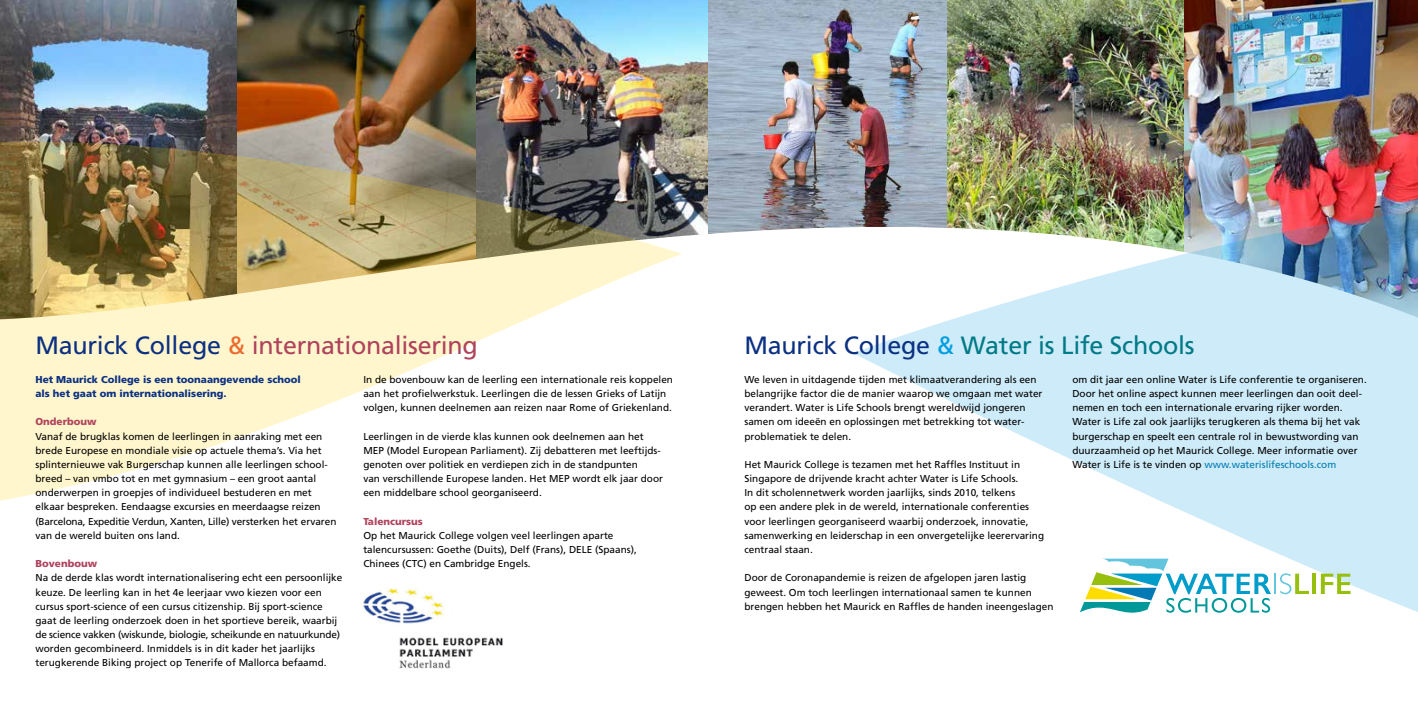
<style>
.page{position:relative;width:1418px;height:709px;background:#fff}
.page>*{position:absolute;margin:0;border:0;box-sizing:border-box;transform-origin:0 0}
.t1{font:25px "Frutiger";letter-spacing:-.01em;color:#af435c}
.t2{font:25px "Frutiger";letter-spacing:-.01em;color:#007a86}
.t3{font:10px/14.1px "Frutiger";color:#000}
.t4{font:900 10px/14.1px "Frutiger";color:#0c3183}
.t5{font:900 10px "Frutiger";color:#af435c}
.s1{color:#0c3183}
.s2{color:#eb6a2f}
.s3{color:#009ee0}
.s4{color:#007bb0}
</style>
<div class="page">
<img style="left:946px;top:0;width:237px;height:115px">
<img style="left:0;top:0;width:237px;height:115px">
<img style="left:475px;top:0;width:234px;height:115px">
<img style="left:237px;top:0;width:238px;height:115px">
<img style="left:709px;top:0;width:237px;height:115px">
<img style="left:1183px;top:0;width:234px;height:115px">
<img style="left:0;top:115px;width:1417px;height:121px">
<img style="left:0;top:140px;width:682px;height:361px">
<svg style="left:853px;top:213px;width:564px;height:400px;fill:#cdebf8"></svg>
<img style="left:363px;top:588px;width:140px;height:81px">
<svg style="left:1311px;top:573px;width:4px;height:21px"></svg>
<svg style="left:1320px;top:573px;width:30px;height:21px"></svg>
<svg style="left:1079px;top:558px;width:229px;height:54px"></svg>
<h1 class="t1" style="left:35px;top:331px;width:444px"><span class="s1">Maurick College</span> <span class="s2">&amp;</span> internationalisering</h1>
<p class="t3" style="left:363px;top:372px;width:311px">In de bovenbouw kan de leerling een internationale reis koppelen aan het profielwerkstuk. Leerlingen die de lessen Grieks of Latijn volgen, kunnen deelnemen aan reizen naar Rome of Griekenland.</p>
<p class="t3" style="left:363px;top:429px;width:301px">Leerlingen in de vierde klas kunnen ook deelnemen aan het MEP (Model European Parliament). Zij debatteren met leeftijds&shy;genoten over politiek en verdiepen zich in de standpunten<br>van verschillende Europese landen. Het MEP wordt elk jaar door een middelbare school georganiseerd.</p>
<p class="t5" style="left:363px;top:515px;width:61px">Talencursus</p>
<p class="t3" style="left:363px;top:528px;width:275px">Op het Maurick College volgen veel leerlingen aparte talencursussen: Goethe (Duits), Delf (Frans), DELE (Spaans),<br>Chinees (CTC) en Cambridge Engels.</p>
<p class="t4" style="left:35px;top:372px;width:267px">Het Maurick College is een toonaangevende school als het gaat om internationalisering.</p>
<p class="t5" style="left:35px;top:416px;width:63px">Onderbouw</p>
<p class="t3" style="left:35px;top:429px;width:302px">Vanaf de brugklas komen de leerlingen in aanraking met een brede Europese en mondiale visie op actuele thema’s. Via het splinternieuwe vak Burgerschap kunnen alle leerlingen school&shy;breed – van vmbo tot en met gymnasium – een groot aantal onderwerpen in groepjes of individueel bestuderen en met elkaar bespreken. Eendaagse excursies en meerdaagse reizen (Barcelona, Expeditie Verdun, Xanten, Lille) versterken het ervaren van de wereld buiten ons land.</p>
<p class="t5" style="left:35px;top:557px;width:63px">Bovenbouw</p>
<p class="t3" style="left:35px;top:571px;width:308px">Na de derde klas wordt internationalisering echt een persoonlijke keuze. De leerling kan in het 4e leerjaar vwo kiezen voor een cursus sport-science of een cursus citizenship. Bij sport-science gaat de leerling onderzoek doen in het sportieve bereik, waarbij de science vakken (wiskunde, biologie, scheikunde en natuurkunde) worden gecombineerd. Inmiddels is in dit kader het jaarlijks terugkerende Biking project op Tenerife of Mallorca befaamd.</p>
<h1 class="t2" style="left:744px;top:331px;width:451px"><span class="s1">Maurick College</span> <span class="s3">&amp;</span> Water is Life Schools</h1>
<p class="t3" style="left:744px;top:372px;width:299px">We leven in uitdagende tijden met klimaatverandering als een belangrijke factor die de manier waarop we omgaan met water verandert. Water is Life Schools brengt wereldwijd jongeren samen om ideeën en oplossingen met betrekking tot water&shy;problematiek te delen.</p>
<p class="t3" style="left:744px;top:457px;width:301px">Het Maurick College is tezamen met het Raffles Instituut in Singapore de drijvende kracht achter Water is Life Schools.<br>In dit scholennetwerk worden jaarlijks, sinds 2010, telkens<br>op een andere plek in de wereld, internationale conferenties voor leerlingen georganiseerd waarbij onderzoek, innovatie, samenwerking en leiderschap in een onvergetelijke leerervaring centraal staan.</p>
<p class="t3" style="left:744px;top:571px;width:310px">Door de Coronapandemie is reizen de afgelopen jaren lastig geweest. Om toch leerlingen internationaal samen te kunnen brengen hebben het Maurick en Raffles de handen ineengeslagen</p>
<p class="t3" style="left:1072px;top:372px;width:296px">om dit jaar een online Water is Life conferentie te organiseren.<br>Door het online aspect kunnen meer leerlingen dan ooit deel&shy;nemen en toch een internationale ervaring rijker worden.<br>Water is Life zal ook jaarlijks terugkeren als thema bij het vak burgerschap en speelt een centrale rol in bewustwording van duurzaamheid op het Maurick College. Meer informatie over Water is Life is te vinden op <span class="s4">www.waterislifeschools.com</span></p>
</div>
